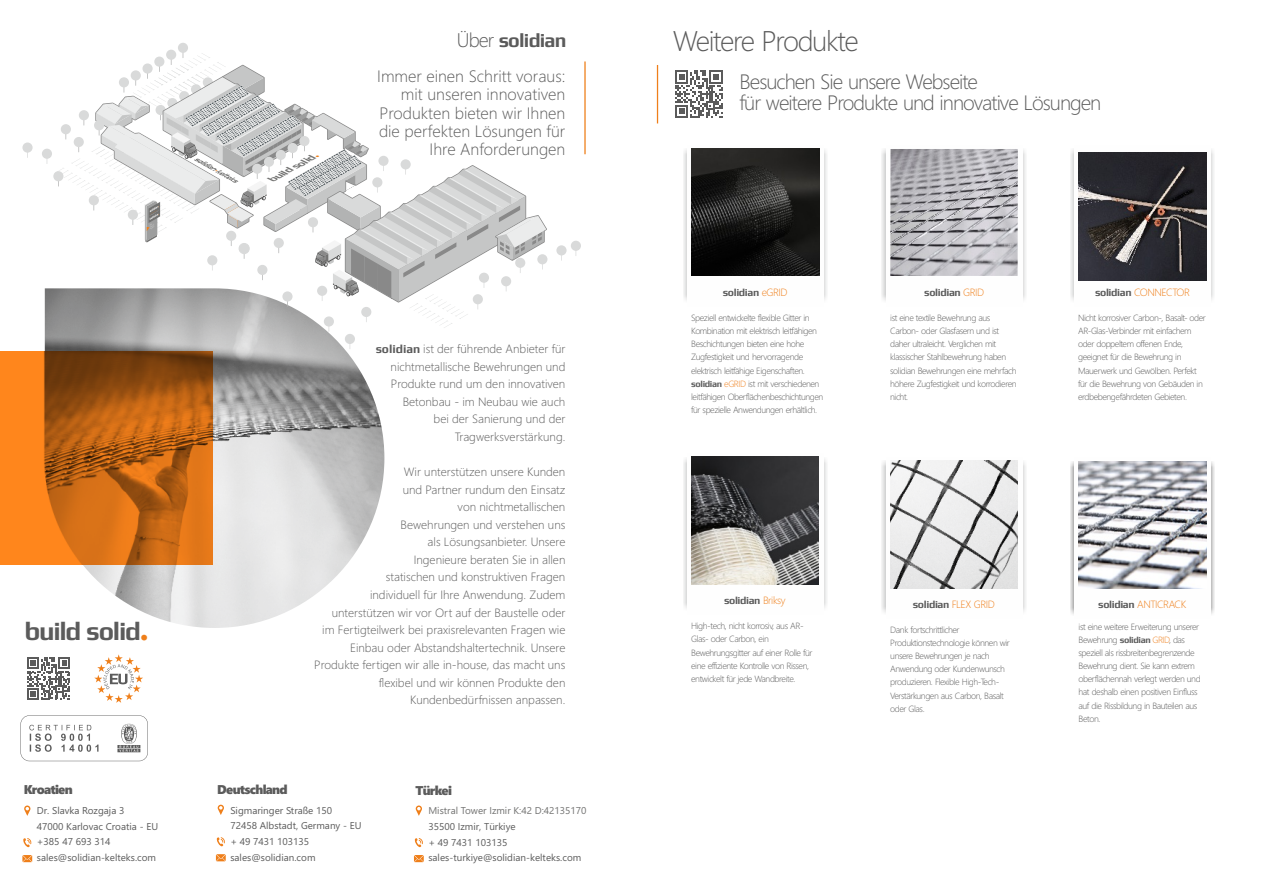
<style>
.page{position:relative;width:1263px;height:893px;background:#fff}
.page>*{position:absolute;margin:0;border:0;box-sizing:border-box;transform-origin:0 0}
.t1{font:300 28.5px "Segoe UI";letter-spacing:-.05em;color:#5b5b5b}
.t2{font:700 26.1px "Play";letter-spacing:-.045em;color:#5b5b5b}
.t3{font:300 20.85px/21.3px "Segoe UI";letter-spacing:-.05em;color:#5b5b5b}
.t4{font:700 19.65px "Play";letter-spacing:-.04em;color:#5b5b5b}
.t5{font:300 16.5px/18.3px "Segoe UI";color:#5b5b5b;text-align:right}
.t6{font:12.75px "Segoe UI Black";letter-spacing:-.055em;color:#5b5b5b}
.t7{font:300 12px/17.5px "Segoe UI";color:#5b5b5b;text-align:right}
.t8{font:700 10.5px "Play";letter-spacing:-.035em;color:#5b5b5b}
.t9{font:300 10.5px "Segoe UI";letter-spacing:-.04em;color:#ef7f1a}
.t10{font:9.9px/15.8px "Segoe UI";color:#5b5b5b}
.t11{font:9.9px "Segoe UI";color:#727271}
.t12{font:300 9px/13.2px "Segoe UI";letter-spacing:-.05em;color:#5b5b5b}
.t13{font:italic 700 8.85px "Play";color:#727271;scale:1.26 1}
.s1{font-family:"Arial Rounded MT Bold";font-weight:400;font-size:13.2px;color:#ef7f1a}
.s2{font-family:"Segoe UI";font-weight:300}
.s3{font-family:"Arial Rounded MT Bold";font-weight:400;font-size:39.15px;color:#ef7f1a}
.s4{font-family:"Play";font-weight:700}
.s5{font-family:"Segoe UI";font-weight:300;color:#ef7f1a}
.s6{color:#ef7f1a}
.s7{font-family:"Play";font-weight:700;color:#5b5b5b}
</style>
<div class="page">
<img style="left:882px;top:149px;width:144px;height:152px">
<div style="left:886px;top:145px;width:136px;height:161px;background:#fefefe"></div>
<img style="left:890px;top:149px;width:128px;height:127px">
<svg style="left:675px;top:70px;width:48px;height:48px"></svg>
<hr style="left:657px;top:65px;width:1px;height:58px;background:#ef7f1a">
<img style="left:683px;top:149px;width:144px;height:151px">
<div style="left:687px;top:145px;width:136px;height:161px;background:#fefefe"></div>
<img style="left:692px;top:148px;width:127px;height:128px">
<img style="left:683px;top:458px;width:144px;height:150px">
<div style="left:687px;top:453px;width:136px;height:162px;background:#fefefe"></div>
<img style="left:691px;top:457px;width:128px;height:127px">
<img style="left:1070px;top:149px;width:144px;height:151px">
<div style="left:1074px;top:145px;width:136px;height:161px;background:#fefefe"></div>
<img style="left:1078px;top:153px;width:128px;height:127px">
<img style="left:1070px;top:461px;width:144px;height:154px">
<div style="left:1074px;top:457px;width:136px;height:162px;background:#fefefe"></div>
<img style="left:1078px;top:461px;width:128px;height:128px">
<img style="left:882px;top:461px;width:144px;height:152px">
<div style="left:886px;top:457px;width:136px;height:161px;background:#fefefe"></div>
<img style="left:890px;top:461px;width:128px;height:127px">
<img style="left:45px;top:288px;width:339px;height:340px">
<hr style="left:584px;top:61px;width:2px;height:93px;background:#ef7f1a">
<img style="left:0;top:352px;width:213px;height:212px">
<div style="left:166px;top:50px;width:10px;height:10px;background:#d9dada;border-radius:50%"></div>
<div style="left:178px;top:43px;width:10px;height:10px;background:#d9dada;border-radius:50%"></div>
<div style="left:42px;top:149px;width:10px;height:10px;background:#d9dada;border-radius:50%"></div>
<div style="left:345px;top:334px;width:10px;height:10px;background:#d9dada;border-radius:50%"></div>
<div style="left:556px;top:245px;width:10px;height:10px;background:#d9dada;border-radius:50%"></div>
<div style="left:571px;top:241px;width:10px;height:10px;background:#d9dada;border-radius:50%"></div>
<div style="left:22px;top:143px;width:11px;height:10px;background:#d9dada;border-radius:50%"></div>
<svg style="left:55px;top:51px;width:493px;height:281px"></svg>
<svg style="left:23px;top:838px;width:9px;height:9px"></svg>
<svg style="left:22px;top:855px;width:10px;height:7px"></svg>
<svg style="left:24px;top:805px;width:6px;height:11px"></svg>
<svg style="left:217px;top:837px;width:8px;height:10px"></svg>
<svg style="left:216px;top:854px;width:10px;height:7px"></svg>
<svg style="left:218px;top:805px;width:6px;height:10px"></svg>
<svg style="left:415px;top:838px;width:8px;height:9px"></svg>
<svg style="left:414px;top:855px;width:10px;height:7px"></svg>
<svg style="left:416px;top:805px;width:6px;height:11px"></svg>
<svg style="left:94px;top:654px;width:49px;height:49px"></svg>
<svg style="left:20px;top:715px;width:128px;height:46px"></svg>
<svg style="left:27px;top:657px;width:43px;height:43px"></svg>
<p class="t13" style="left:269px;top:175px;width:44px;rotate:-29deg">build solid<span class="s1">.</span></p>
<h3 class="t4" style="left:457px;top:28px;width:111px"><span class="s2">Über</span> solidian</h3>
<h3 class="t5" style="left:377px;top:69px;width:190px">Immer einen Schritt voraus: mit unseren innovativen<br>Produkten bieten wir Ihnen die perfekten Lösungen für<br>Ihre Anforderungen</h3>
<h2 class="t2" style="left:24px;top:615px;width:128px">build solid<span class="s3">.</span></h2>
<h3 class="t6" style="left:24px;top:785px;width:50px">Kroatien</h3>
<p class="t10" style="left:37px;top:803px;width:123px">Dr. Slavka Rozgaja 3<br>47000 Karlovac Croatia - EU +385 47 693 314 sales@solidian-kelteks.com</p>
<h3 class="t7" style="left:376px;top:341px;width:191px"><span class="s4">solidian</span> ist der führende Anbieter für nichtmetallische Bewehrungen und<br>Produkte rund um den innovativen<br>Betonbau - im Neubau wie auch<br>bei der Sanierung und der<br>Tragwerksverstärkung.</h3>
<p class="t7" style="left:314px;top:464px;width:253px">Wir unterstützen unsere Kunden<br>und Partner rundum den Einsatz<br>von nichtmetallischen<br>Bewehrungen und verstehen uns<br>als Lösungsanbieter. Unsere<br>Ingenieure beraten Sie in allen<br>statischen und konstruktiven Fragen<br>individuell für Ihre Anwendung. Zudem unterstützen wir vor Ort auf der Baustelle oder<br>im Fertigteilwerk bei praxisrelevanten Fragen wie Einbau oder Abstandshaltertechnik. Unsere Produkte fertigen wir alle in-house, das macht uns flexibel und wir können Produkte den Kundenbedürfnissen anpassen.</p>
<h3 class="t6" style="left:217px;top:785px;width:72px">Deutschland</h3>
<p class="t10" style="left:230px;top:803px;width:133px">Sigmaringer Straße 150<br>72458 Albstadt, Germany - EU + 49 7431 103135 sales@solidian.com</p>
<h3 class="t6" style="left:415px;top:785px;width:38px">Türkei</h3>
<p class="t11" style="left:428px;top:807px;width:160px">Mistral Tower Izmir K:42 D:42135170</p>
<p class="t10" style="left:428px;top:819px;width:154px">35500 Izmir, Türkiye<br>+ 49 7431 103135 sales-turkiye@solidian-kelteks.com</p>
<h1 class="t1" style="left:673px;top:30px;width:188px">Weitere Produkte</h1>
<h3 class="t3" style="left:739px;top:73px;width:363px">Besuchen Sie unsere Webseite<br>für weitere Produkte und innovative Lösungen</h3>
<p class="t8" style="left:723px;top:286px;width:66px">solidian <span class="s5">eGRID</span></p>
<p class="t12" style="left:691px;top:312px;width:134px">Speziell entwickelte flexible Gitter in Kombination mit elektrisch leitfähigen Beschichtungen bieten eine hohe Zugfestigkeit und hervorragende elektrisch leitfähige Eigenschaften. <span class="s4">solidian</span> <span class="s6">eGRID</span> ist mit verschiedenen leitfähigen Oberflächenbeschichtungen für spezielle Anwendungen erhältlich.</p>
<p class="t8" style="left:924px;top:286px;width:61px">solidian <span class="s5">GRID</span></p>
<p class="t12" style="left:890px;top:312px;width:128px">ist eine textile Bewehrung aus<br>Carbon- oder Glasfasern und ist daher ultraleicht. Verglichen mit klassischer Stahlbewehrung haben solidian Bewehrungen eine mehrfach höhere Zugfestigkeit und korrodieren nicht.</p>
<p class="t9" style="left:1095px;top:288px;width:96px"><span class="s7">solidian</span> CONNECTOR</p>
<p class="t12" style="left:1078px;top:312px;width:129px">Nicht korrosiver Carbon-, Basalt- oder AR-Glas-Verbinder mit einfachem oder doppeltem offenen Ende, geeignet für die Bewehrung in Mauerwerk und Gewölben. Perfekt für die Bewehrung von Gebäuden in erdbebengefährdeten Gebieten.</p>
<p class="t8" style="left:724px;top:594px;width:63px">solidian <span class="s5">Briksy</span></p>
<p class="t12" style="left:691px;top:620px;width:123px">High-tech, nicht korrosiv, aus AR-Glas- oder Carbon, ein Bewehrungsgitter auf einer Rolle für eine effiziente Kontrolle von Rissen, entwickelt für jede Wandbreite.</p>
<p class="t8" style="left:913px;top:598px;width:83px">solidian <span class="s5">FLEX GRID</span></p>
<p class="t12" style="left:890px;top:624px;width:121px">Dank fortschrittlicher<br>Produktionstechnologie können wir unsere Bewehrungen je nach<br>Anwendung oder Kundenwunsch produzieren. Flexible High-Tech-<br>Verstärkungen aus Carbon, Basalt oder Glas.</p>
<p class="t9" style="left:1098px;top:601px;width:90px"><span class="s7">solidian</span> ANTICRACK</p>
<p class="t12" style="left:1078px;top:621px;width:124px">ist eine weitere Erweiterung unserer<br>Bewehrung <span class="s4">solidian</span> <span class="s6">GRID</span>, das speziell als rissbreitenbegrenzende<br>Bewehrung dient. Sie kann extrem oberflächennah verlegt werden und hat deshalb einen positiven Einfluss auf die Rissbildung in Bauteilen aus<br>Beton.</p>
</div>
